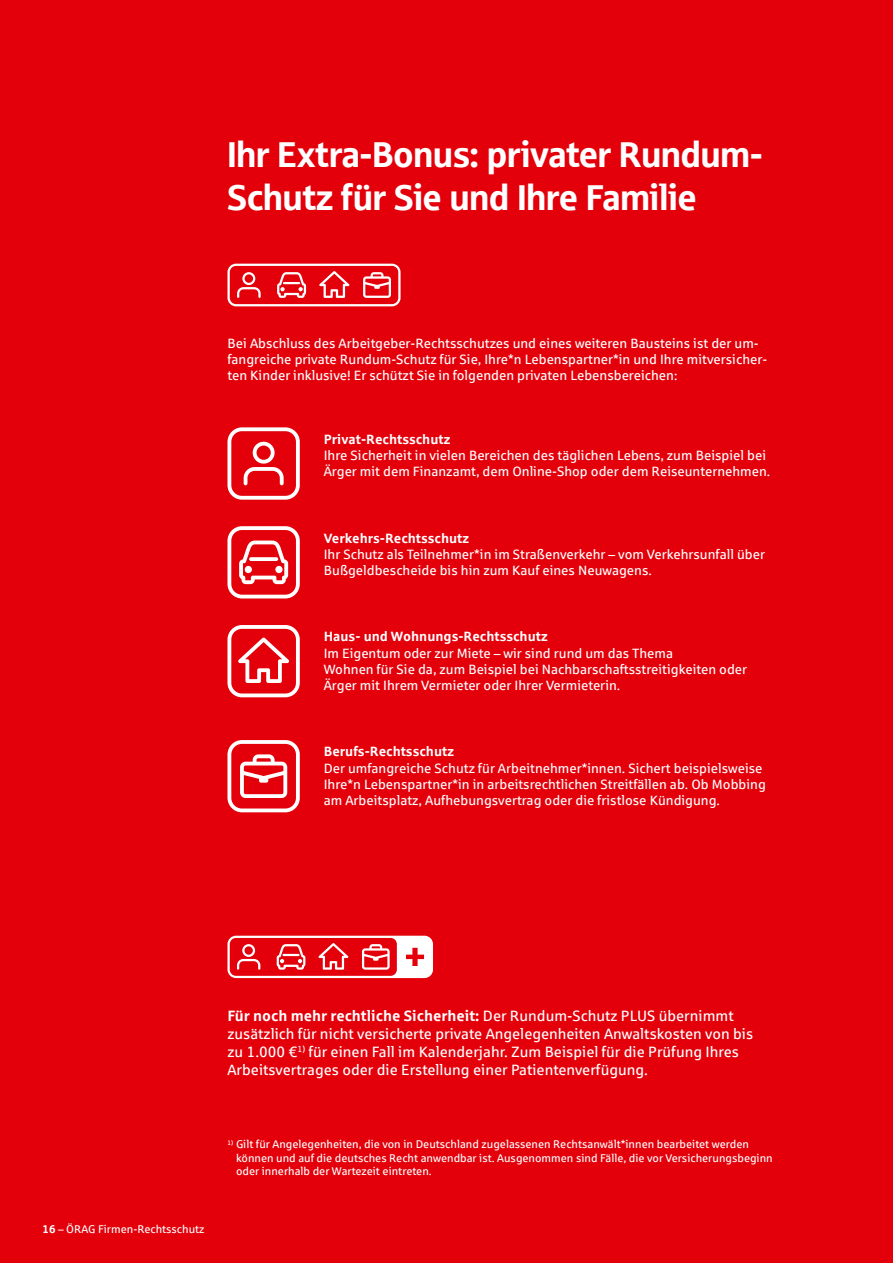
<style>
.page{position:relative;width:893px;height:1263px;background:#e3000b}
.page>*{position:absolute;margin:0;border:0;box-sizing:border-box;transform-origin:0 0}
.White___HEAD{font:36px/43.2px "Sparkasse Head";color:#fff}
.t1{font:15px/18px "Sparkasse Rg";color:#fff}
.White___INTRO{font:13.5px/16.2px "Sparkasse Rg";color:#fff}
.White___FOOTER{font:11.25px/13.5px "Sparkasse Rg";color:#fff}
.s1{font-weight:700}
</style>
<div class="page">
<svg style="left:227px;top:427px;width:73px;height:73px"></svg>
<svg style="left:227px;top:526px;width:73px;height:72px"></svg>
<svg style="left:249px;top:557px;width:29px;height:4px"></svg>
<div style="left:245px;top:566px;width:7px;height:7px;background:#fff;border-radius:50%"></div>
<div style="left:275px;top:566px;width:8px;height:7px;background:#fff;border-radius:50%"></div>
<svg style="left:227px;top:625px;width:73px;height:72px"></svg>
<svg style="left:227px;top:264px;width:174px;height:42px"></svg>
<svg style="left:227px;top:936px;width:206px;height:42px"></svg>
<hr style="left:892px;top:0;width:1px;height:1263px;background:#000">
<svg style="left:227px;top:740px;width:73px;height:72px"></svg>
<p class="White___HEAD" style="left:227px;top:132px;width:536px">Ihr Extra-Bonus: privater Rundum-<br>Schutz für Sie und Ihre Familie</p>
<p class="White___INTRO" style="left:227px;top:335px;width:541px">Bei Abschluss des Arbeitgeber-Rechtsschutzes und eines weiteren Bausteins ist der um&shy;fangreiche private Rundum-Schutz für Sie, Ihre*n Lebenspartner*in und Ihre mitversicher&shy;ten Kinder inklusive! Er schützt Sie in folgenden privaten Lebensbereichen:</p>
<p class="White___INTRO" style="left:324px;top:431px;width:448px"><span class="s1">Privat-Rechtsschutz<br></span>Ihre Sicherheit in vielen Bereichen des täglichen Lebens, zum Beispiel bei<br>Ärger mit dem Finanzamt, dem Online-Shop oder dem Reiseunternehmen.</p>
<p class="White___INTRO" style="left:324px;top:529px;width:443px"><span class="s1">Verkehrs-Rechtsschutz<br></span>Ihr Schutz als Teilnehmer*in im Straßenverkehr – vom Verkehrsunfall über<br>Bußgeldbescheide bis hin zum Kauf eines Neuwagens.</p>
<p class="White___INTRO" style="left:324px;top:628px;width:425px"><span class="s1">Haus- und Wohnungs-Rechtsschutz<br></span>Im Eigentum oder zur Miete – wir sind rund um das Thema<br>Wohnen für Sie da, zum Beispiel bei Nachbarschaftsstreitigkeiten oder Ärger mit Ihrem Vermieter oder Ihrer Vermieterin.</p>
<p class="White___INTRO" style="left:324px;top:743px;width:444px"><span class="s1">Berufs-Rechtsschutz<br></span>Der umfangreiche Schutz für Arbeitnehmer*innen. Sichert beispielsweise Ihre*n Lebenspartner*in in arbeitsrechtlichen Streitfällen ab. Ob Mobbing am Arbeitsplatz, Aufhebungsvertrag oder die fristlose Kündigung.</p>
<p class="t1" style="left:227px;top:1006px;width:527px"><span class="s1">Für noch mehr rechtliche Sicherheit:</span> Der Rundum-Schutz PLUS übernimmt zusätzlich für nicht versicherte private Angelegenheiten Anwaltskosten von bis zu 1.000 €<sup>1)</sup> für einen Fall im Kalenderjahr. Zum Beispiel für die Prüfung Ihres Arbeitsvertrages oder die Erstellung einer Patientenverfügung.</p>
<p class="White___FOOTER" style="left:43px;top:1222px;width:163px"><span class="s1">16</span> – ÖRAG Firmen-Rechtsschutz</p>
<p class="White___FOOTER" style="left:236px;top:1137px;width:538px;text-indent:-9px"><sup>1)</sup> Gilt für Angelegenheiten, die von in Deutschland zugelassenen Rechtsanwält*innen bearbeitet werden können und auf die deutsches Recht anwendbar ist. Ausgenommen sind Fälle, die vor Versicherungsbeginn oder innerhalb der Wartezeit eintreten.</p>
</div>
